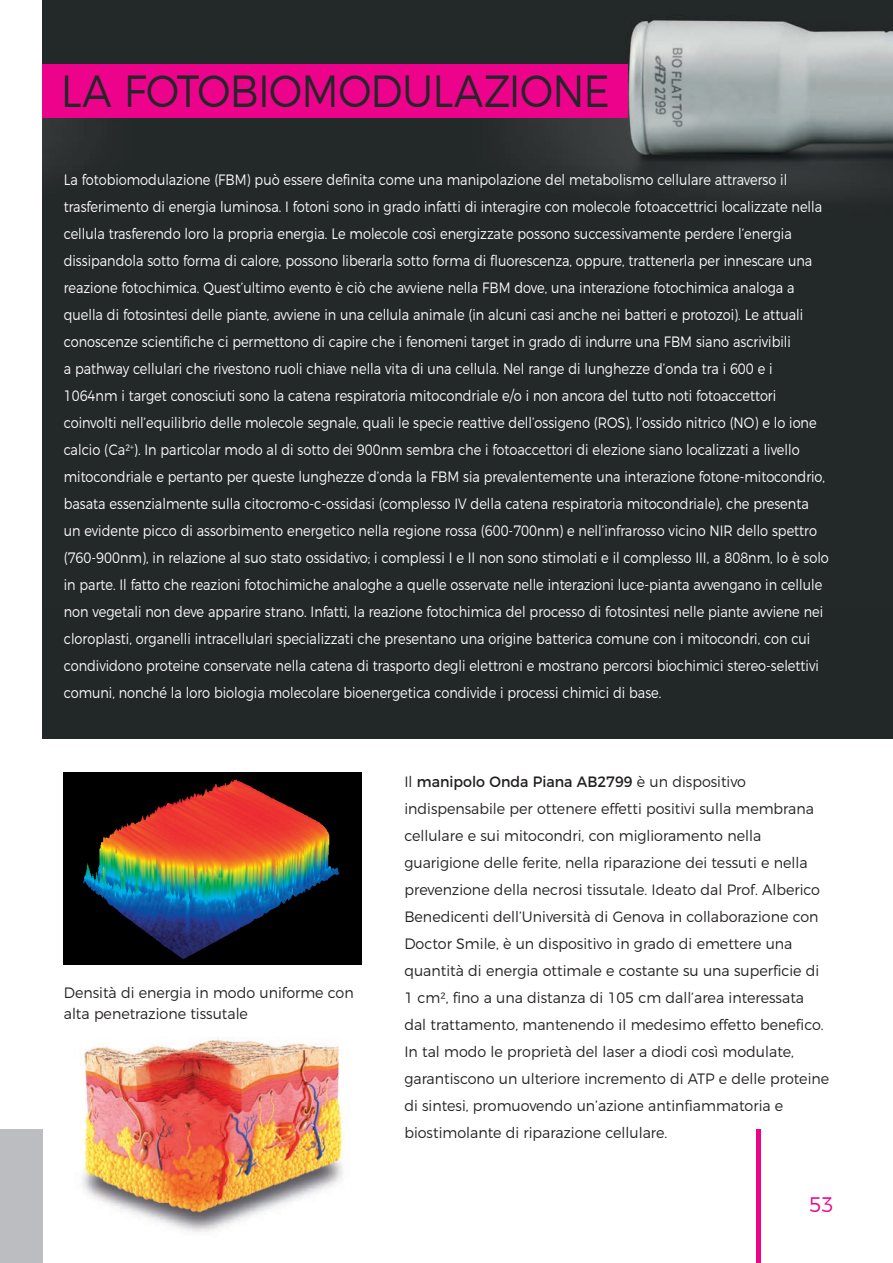
<style>
.page{position:relative;width:893px;height:1263px;background:#fff}
.page>*{position:absolute;margin:0;border:0;box-sizing:border-box;transform-origin:0 0}
.t1{font:300 45px "Montserrat";letter-spacing:-.015em;color:#222727;scale:.9 1}
.t2{font:300 21px "Montserrat";color:#ed028c;scale:.95 1}
.t3{font:300 15px/27px "Montserrat";color:#fff;scale:.86 1}
.t4{font:300 15px/27px "Montserrat";color:#231f20;scale:.95 1}
.s1{font-weight:400}
</style>
<div class="page">
<div style="left:756px;top:1130px;width:5px;height:133px;background:#ed028c"></div>
<div style="left:43px;top:0;width:850px;height:739px;background:#222727"></div>
<img style="left:43px;top:20px;width:850px;height:177px">
<div style="left:0;top:1130px;width:43px;height:133px;background:#bcbdc0"></div>
<div style="left:43px;top:64px;width:585px;height:53px;background:#ed028c"></div>
<img style="left:64px;top:773px;width:297px;height:192px">
<img style="left:82px;top:1037px;width:264px;height:195px">
<h1 class="t1" style="left:61px;top:56px;width:612px">LA FOTOBIOMODULAZIONE</h1>
<p class="t3" style="left:64px;top:164px;width:891px">La fotobiomodulazione (FBM) può essere definita come una manipolazione del metabolismo cellulare attraverso il trasferimento di energia luminosa. I fotoni sono in grado infatti di interagire con molecole fotoaccettrici localizzate nella cellula trasferendo loro la propria energia. Le molecole così energizzate possono successivamente perdere l’energia dissipandola sotto forma di calore, possono liberarla sotto forma di fluorescenza, oppure, trattenerla per innescare una reazione fotochimica. Quest’ultimo evento è ciò che avviene nella FBM dove, una interazione fotochimica analoga a quella di fotosintesi delle piante, avviene in una cellula animale (in alcuni casi anche nei batteri e protozoi). Le attuali conoscenze scientifiche ci permettono di capire che i fenomeni target in grado di indurre una FBM siano ascrivibili<br>a pathway cellulari che rivestono ruoli chiave nella vita di una cellula. Nel range di lunghezze d’onda tra i 600 e i 1064nm i target conosciuti sono la catena respiratoria mitocondriale e/o i non ancora del tutto noti fotoaccettori coinvolti nell’equilibrio delle molecole segnale, quali le specie reattive dell’ossigeno (ROS), l’ossido nitrico (NO) e lo ione calcio (Ca2<sup>+</sup>). In particolar modo al di sotto dei 900nm sembra che i fotoaccettori di elezione siano localizzati a livello mitocondriale e pertanto per queste lunghezze d’onda la FBM sia prevalentemente una interazione fotone-mitocondrio, basata essenzialmente sulla citocromo-c-ossidasi (complesso IV della catena respiratoria mitocondriale), che presenta un evidente picco di assorbimento energetico nella regione rossa (600-700nm) e nell’infrarosso vicino NIR dello spettro (760-900nm), in relazione al suo stato ossidativo; i complessi I e II non sono stimolati e il complesso III, a 808nm, lo è solo in parte. Il fatto che reazioni fotochimiche analoghe a quelle osservate nelle interazioni luce-pianta avvengano in cellule non vegetali non deve apparire strano. Infatti, la reazione fotochimica del processo di fotosintesi nelle piante avviene nei cloroplasti, organelli intracellulari specializzati che presentano una origine batterica comune con i mitocondri, con cui condividono proteine conservate nella catena di trasporto degli elettroni e mostrano percorsi biochimici stereo-selettivi comuni, nonché la loro biologia molecolare bioenergetica condivide i processi chimici di base.</p>
<p class="t4" style="left:64px;top:981px;width:307px;line-height:21px">Densità di energia in modo uniforme con alta penetrazione tissutale</p>
<p class="t4" style="left:404px;top:767px;width:449px">Il <span class="s1">manipolo Onda Piana AB2799</span> è un dispositivo indispensabile per ottenere effetti positivi sulla membrana cellulare e sui mitocondri, con miglioramento nella guarigione delle ferite, nella riparazione dei tessuti e nella prevenzione della necrosi tissutale. Ideato dal Prof. Alberico Benedicenti dell’Università di Genova in collaborazione con Doctor Smile, è un dispositivo in grado di emettere una quantità di energia ottimale e costante su una superficie di 1 cm2, fino a una distanza di 105 cm dall’area interessata dal trattamento, mantenendo il medesimo effetto benefico.<br>In tal modo le proprietà del laser a diodi così modulate, garantiscono un ulteriore incremento di ATP e delle proteine di sintesi, promuovendo un’azione antinfiammatoria e biostimolante di riparazione cellulare.</p>
<h2 class="t2" style="left:809px;top:1188px;width:27px">53</h2>
</div>
